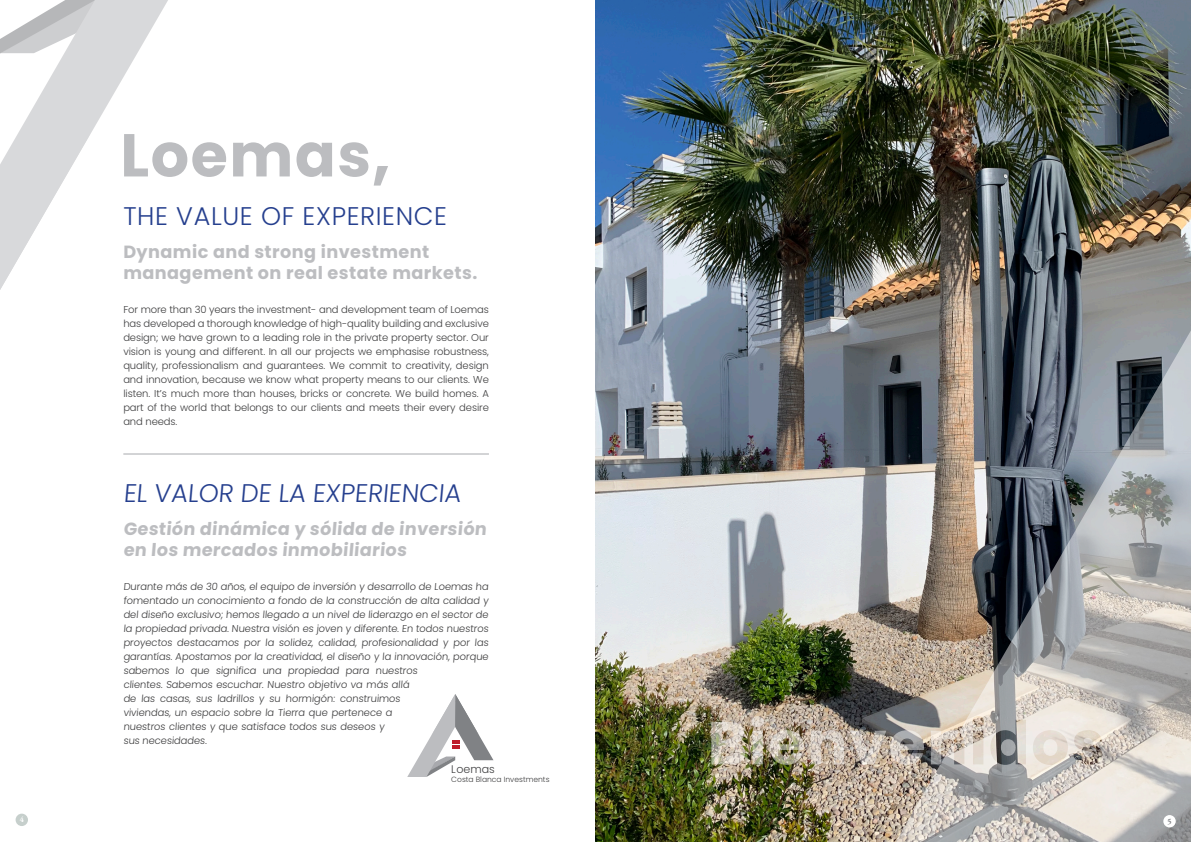
<style>
.page{position:relative;width:1191px;height:842px;background:#fff}
.page>*{position:absolute;margin:0;border:0;box-sizing:border-box;transform-origin:0 0}
.t1{font:700 60.4px "Poppins";letter-spacing:.025em;color:#bcbdc0}
.t2{font:300 25.5px "Poppins";letter-spacing:.025em;color:#253f8e}
.t3{font:700 17.6px/21.2px "Poppins";letter-spacing:.025em;color:#bcbdc0}
.t4{font:300 11px "Poppins";color:#3e3e3f}
.t5{font:300 10px/14px "Poppins";letter-spacing:-.01em;color:#3e3e3f;text-align:justify}
.t6{font:700 8px "Adobe Garamond Pro";color:#fff}
.t7{font:700 8px "Adobe Garamond Pro";color:#808285}
.t8{font:300 7.6px "Poppins";color:#3e3e3f}
</style>
<div class="page">
<img style="left:595px;top:0;width:596px;height:842px">
<img style="left:881px;top:286px;width:310px;height:556px">
<svg style="left:0;top:0;width:168px;height:133px"></svg>
<svg style="left:0;top:133px;width:91px;height:157px"></svg>
<hr style="left:123px;top:453px;width:366px;height:1px;background:#a8a9ad">
<svg style="left:407px;top:694px;width:86px;height:83px"></svg>
<div style="left:16px;top:814px;width:12px;height:12px;background:#c6cfcc;border-radius:50%"></div>
<div style="left:1163px;top:815px;width:12px;height:12px;background:#fff;border-radius:50%"></div>
<img style="left:711px;top:716px;width:247px;height:49px">
<p class="t1" style="left:120px;top:120px;width:271px">Loemas,</p>
<p class="t2" style="left:123px;top:202px;width:325px">THE VALUE OF EXPERIENCE</p>
<p class="t3" style="left:123px;top:241px;width:355px">Dynamic and strong investment management on real estate markets.</p>
<p class="t5" style="left:123px;top:302px;width:367px">For more than 30 years the investment- and development team of Loemas has developed a thorough knowledge of high-quality building and exclusive design; we have grown to a leading role in the private property sector. Our vision is young and different. In all our projects we emphasise robustness, quality, professionalism and guarantees. We commit to creativity, design and innovation, because we know what property means to our clients. We listen. It’s much more than houses, bricks or concrete. We build homes. A part of the world that belongs to our clients and meets their every desire and needs.</p>
<p class="t2" style="left:123px;top:479px;width:342px">EL VALOR DE LA EXPERIENCIA</p>
<p class="t3" style="left:123px;top:518px;width:367px">Gestión dinámica y sólida de inversión en los mercados inmobiliarios</p>
<p class="t5" style="left:123px;top:579px;width:368px;text-align:left">Durante más de 30 años, el equipo de inversión y desarrollo de Loemas ha fomentado un conocimiento a fondo de la construcción de alta calidad y del diseño exclusivo; hemos llegado a un nivel de liderazgo en el sector de la propiedad privada. Nuestra visión es joven y diferente. En todos nuestros proyectos destacamos por la solidez, calidad, profesionalidad y por las garantías. Apostamos por la creatividad, el diseño y la innovación, porque sabemos lo que significa una propiedad para nuestros<br>clientes. Sabemos escuchar. Nuestro objetivo va más allá<br>de las casas, sus ladrillos y su hormigón: construimos<br>viviendas, un espacio sobre la Tierra que pertenece a<br>nuestros clientes y que satisface todos sus deseos y<br>sus necesidades.</p>
<p class="t4" style="left:451px;top:763px;width:45px">Loemas</p>
<p class="t8" style="left:451px;top:775px;width:100px">Costa Blanca Investments</p>
<p class="t6" style="left:20px;top:815px;width:6px">4</p>
<p class="t7" style="left:1167px;top:816px;width:6px">5</p>
</div>
